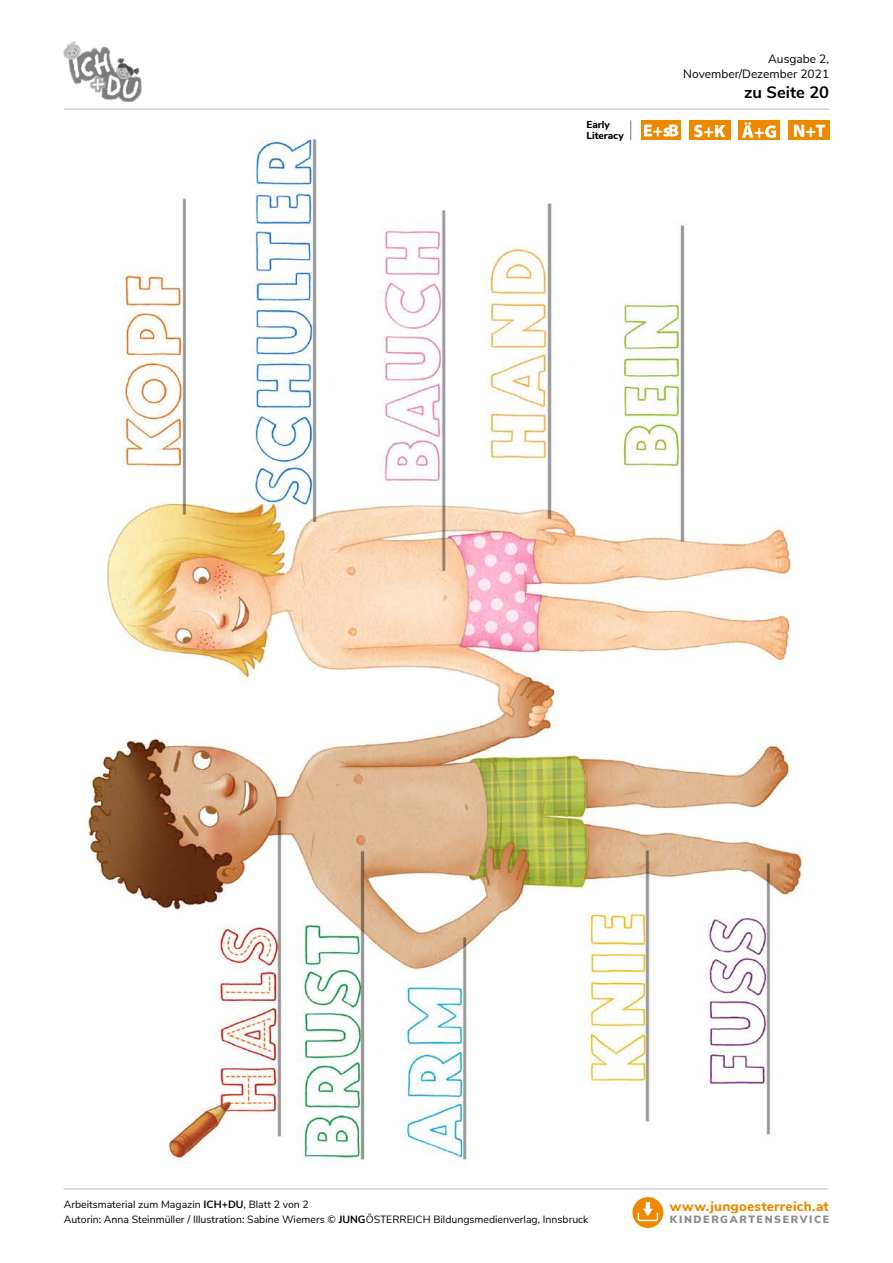
<style>
.page{position:relative;width:893px;height:1263px;background:#fff}
.page>*{position:absolute;margin:0;border:0;box-sizing:border-box;transform-origin:0 0}
.t1{font:700 16.5px "Nunito Sans";color:#000}
.t2{font:800 13.5px "Nunito Sans";letter-spacing:.015em;color:#e98900}
.t3{font:12px/15.8px "Nunito Sans";color:#000;text-align:right}
.t4{font:10.5px/15px "Nunito Sans";color:#000}
.t5{font:900 10.5px "Nunito Sans";letter-spacing:.155em;color:#8b8b8b}
.t6{font:800 10.05px/10.9px "Nunito Sans";letter-spacing:-.005em;color:#000}
.s1{font-weight:700}
</style>
<div class="page">
<svg style="left:632px;top:1197px;width:31px;height:31px"></svg>
<svg style="left:638px;top:1202px;width:20px;height:19px"></svg>
<img style="left:63px;top:41px;width:79px;height:62px">
<hr style="left:64px;top:109px;width:765px;height:1px;background:#bababa">
<div style="left:788px;top:120px;width:41px;height:20px;background:#ed8900"></div>
<hr style="left:64px;top:1188px;width:764px;height:1px;background:#bababa">
<img style="left:88px;top:120px;width:738px;height:1045px">
<p class="t6" style="left:586px;top:118px;width:39px">Early<br>Literacy</p>
<p class="t3" style="left:683px;top:50px;width:147px">Ausgabe 2,<br>November/Dezember 2021</p>
<h1 class="t1" style="left:744px;top:80px;width:87px">zu Seite 20</h1>
<p class="t4" style="left:64px;top:1196px;width:526px">Arbeitsmaterial zum Magazin <span class="s1">ICH+DU</span>, Blatt 2 von 2<br>Autorin: Anna Steinmüller / Illustration: Sabine Wiemers © <span class="s1">JUNG</span>ÖSTERREICH Bildungsmedienverlag, Innsbruck</p>
<p class="t2" style="left:670px;top:1196px;width:160px">www.jungoesterreich.at</p>
<p class="t5" style="left:670px;top:1211px;width:161px">KINDERGARTENSERVICE</p>
</div>
